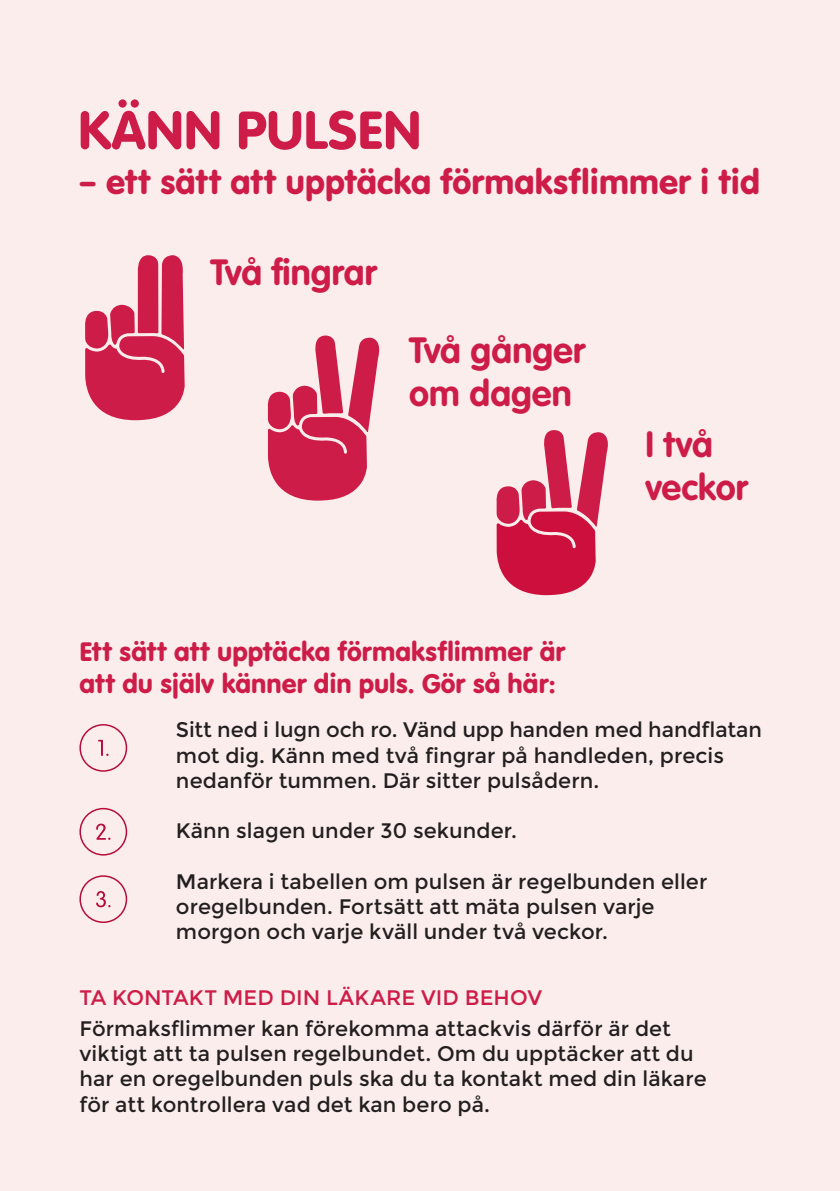
<style>
.page{position:relative;width:840px;height:1191px;background:#fff}
.page>*{position:absolute;margin:0;border:0;box-sizing:border-box;transform-origin:0 0}
.t1{font:56px "VAG Rundschrift D";color:#ce1c48}
.t2{font:36px "VAG Rundschrift D";color:#ce1c48}
.t3{font:700 36px/43.2px "VAG Rounded";letter-spacing:.005em;color:#ce1c48}
.t4{font:28px/32px "VAG Rundschrift D";color:#ce1c48}
.t5{font:21px/25.2px "Montserrat";letter-spacing:.005em;color:#231f20}
.t6{font:21px "Montserrat";letter-spacing:.005em;color:#ce1c48}
</style>
<div class="page">
<div style="left:0;top:0;width:839px;height:1191px;background:#faedeb"></div>
<div style="left:79px;top:724px;width:48px;height:47px;border:2px solid #b60d3b;border-radius:50%"></div>
<svg style="left:98px;top:740px;width:10px;height:16px"></svg>
<div style="left:79px;top:808px;width:48px;height:47px;border:2px solid #b60d3b;border-radius:50%"></div>
<svg style="left:96px;top:823px;width:14px;height:17px"></svg>
<div style="left:79px;top:875px;width:48px;height:48px;border:2px solid #b60d3b;border-radius:50%"></div>
<svg style="left:96px;top:891px;width:14px;height:16px"></svg>
<svg style="left:85px;top:255px;width:99px;height:165px"></svg>
<svg style="left:267px;top:335px;width:112px;height:166px"></svg>
<svg style="left:496px;top:430px;width:112px;height:165px"></svg>
<h1 class="t1" style="left:78px;top:97px;width:344px">KÄNN PULSEN</h1>
<h2 class="t2" style="left:78px;top:161px;width:683px">– ett sätt att upptäcka förmaksflimmer i tid</h2>
<h2 class="t3" style="left:210px;top:252px;width:168px">Två fingrar</h2>
<h2 class="t3" style="left:409px;top:330px;width:177px">Två gånger om dagen</h2>
<h3 class="t4" style="left:79px;top:635px;width:487px">Ett sätt att upptäcka förmaksflimmer är att du själv känner din puls. Gör så här:</h3>
<h2 class="t3" style="left:645px;top:424px;width:104px">I två veckor</h2>
<p class="t5" style="left:176px;top:717px;width:587px">Sitt ned i lugn och ro. Vänd upp handen med handflatan mot dig. Känn med två fingrar på handleden, precis nedanför tummen. Där sitter pulsådern.</p>
<p class="t5" style="left:176px;top:818px;width:342px">Känn slagen under 30 sekunder.</p>
<p class="t5" style="left:176px;top:868px;width:532px">Markera i tabellen om pulsen är regelbunden eller oregelbunden. Fortsätt att mäta pulsen varje morgon och varje kväll under två veckor.</p>
<p class="t6" style="left:79px;top:984px;width:464px">TA KONTAKT MED DIN LÄKARE VID BEHOV</p>
<p class="t5" style="left:79px;top:1016px;width:628px">Förmaksflimmer kan förekomma attackvis därför är det viktigt att ta pulsen regelbundet. Om du upptäcker att du har en oregelbunden puls ska du ta kontakt med din läkare för att kontrollera vad det kan bero på.</p>
</div>
